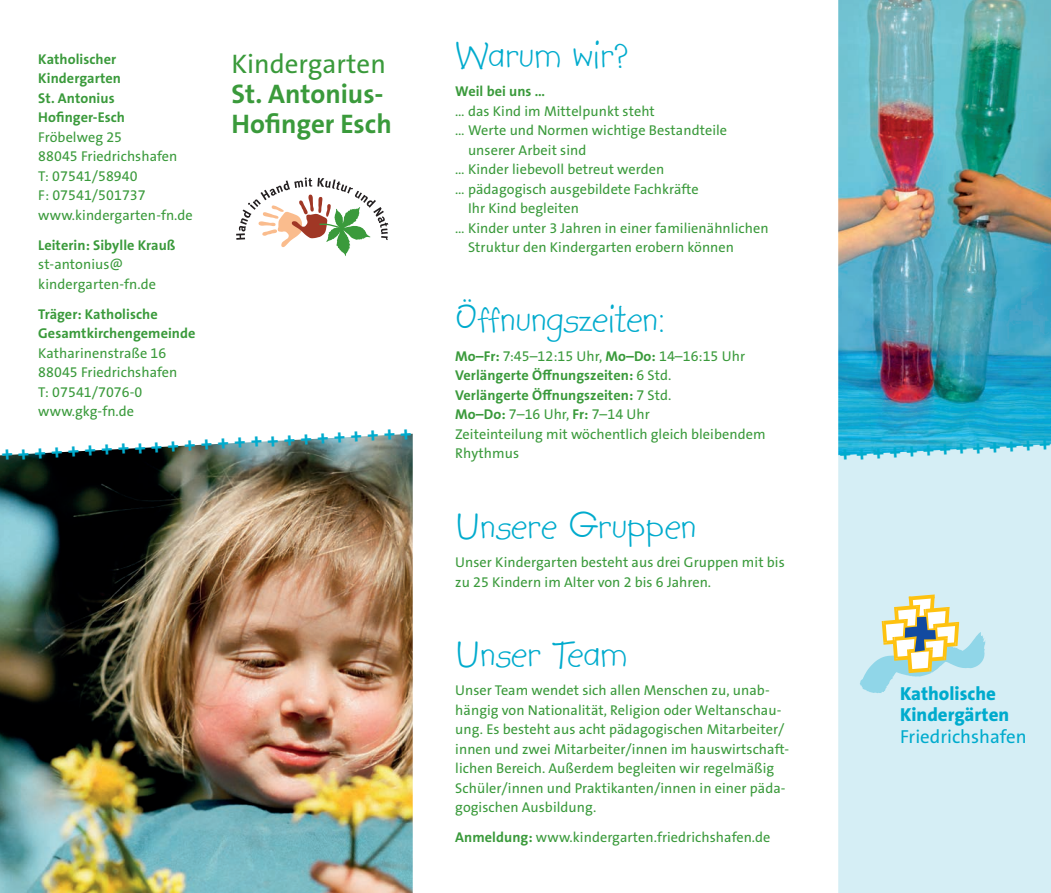
<style>
.page{position:relative;width:1051px;height:893px;background:#fff}
.page>*{position:absolute;margin:0;border:0;box-sizing:border-box;transform-origin:0 0}
.t1{font:42px "Kidprint";color:#00abcd}
.t2{font:700 27px/30px "The Sans Os F";color:#3a9a3b}
.t3{font:27px "The Sans Os F";color:#3a9a3b}
.t4{font:700 21px "The Sans Os F";color:#00abcd}
.t5{font:800 18.9px/21.6px "The Sans Os F";color:#00abcd}
.t6{font:18.9px "The Sans Os F";color:#00abcd}
.t7{font:14.25px/19.5px "The Sans Os F";letter-spacing:.005em;color:#3a9a3b}
.t8{font:700 14.25px/19.5px "The Sans Os F";letter-spacing:.005em;color:#3a9a3b}
.s1{font-weight:700}
</style>
<div class="page">
<img style="left:838px;top:0;width:212px;height:444px">
<div style="left:838px;top:444px;width:212px;height:449px;background:#d5eef5"></div>
<img style="left:0;top:434px;width:412px;height:459px">
<svg style="left:859px;top:594px;width:126px;height:99px"></svg>
<svg style="left:236px;top:177px;width:152px;height:79px"></svg>
<p class="t8" style="left:38px;top:49px;width:88px">Katholischer<br>Kindergarten<br>St. Antonius<br>Hofinger-Esch</p>
<p class="t7" style="left:38px;top:127px;width:156px">Fröbelweg 25<br>88045 Friedrichshafen<br>T: 07541/58940<br>F: 07541/501737 www.kindergarten-fn.de</p>
<p class="t8" style="left:38px;top:235px;width:139px">Leiterin: Sibylle Krauß</p>
<p class="t7" style="left:38px;top:255px;width:119px">st-antonius@ kindergarten-fn.de</p>
<p class="t8" style="left:38px;top:304px;width:159px">Träger: Katholische<br>Gesamtkirchengemeinde</p>
<p class="t7" style="left:38px;top:343px;width:141px">Katharinenstraße 16<br>88045 Friedrichshafen<br>T: 07541/7076-0 www.gkg-fn.de</p>
<h2 class="t3" style="left:231px;top:47px;width:156px">Kindergarten</h2>
<h2 class="t2" style="left:231px;top:79px;width:162px">St. Antonius-<br>Hofinger Esch</h2>
<h3 class="t4" style="left:1px;top:441px;width:412px;rotate:-3deg">+++++++++++++++++++++++++</h3>
<h1 class="t1" style="left:455px;top:31px;width:175px">Warum wir?</h1>
<p class="t8" style="left:455px;top:82px;width:91px">Weil bei uns …</p>
<p class="t7" style="left:455px;top:101px;width:201px">… das Kind im Mittelpunkt steht</p>
<p class="t7" style="left:455px;top:121px;width:273px">… Werte und Normen wichtige Bestandteile</p>
<p class="t7" style="left:468px;top:140px;width:120px">unserer Arbeit sind</p>
<p class="t7" style="left:455px;top:160px;width:210px">… Kinder liebevoll betreut werden</p>
<p class="t7" style="left:455px;top:179px;width:245px">… pädagogisch ausgebildete Fachkräfte</p>
<p class="t7" style="left:468px;top:199px;width:112px">Ihr Kind begleiten</p>
<p class="t7" style="left:455px;top:218px;width:315px">… Kinder unter 3 Jahren in einer familienähnlichen</p>
<p class="t7" style="left:468px;top:238px;width:267px">Struktur den Kindergarten erobern können</p>
<h1 class="t1" style="left:455px;top:296px;width:211px">Öffnungszeiten:</h1>
<p class="t7" style="left:455px;top:346px;width:312px"><span class="s1">Mo–Fr:</span> 7:45–12:15 Uhr, <span class="s1">Mo–Do:</span> 14–16:15 Uhr <span class="s1">Verlängerte Öffnungszeiten:</span> 6 Std.<br><span class="s1">Verlängerte Öffnungszeiten:</span> 7 Std.<br><span class="s1">Mo–Do:</span> 7–16 Uhr, <span class="s1">Fr:</span> 7–14 Uhr<br>Zeiteinteilung mit wöchentlich gleich bleibendem Rhythmus</p>
<h1 class="t1" style="left:455px;top:502px;width:242px">Unsere Gruppen</h1>
<p class="t7" style="left:455px;top:553px;width:331px">Unser Kindergarten besteht aus drei Gruppen mit bis zu 25 Kindern im Alter von 2 bis 6 Jahren.</p>
<h1 class="t1" style="left:455px;top:631px;width:173px">Unser Team</h1>
<p class="t7" style="left:455px;top:681px;width:335px">Unser Team wendet sich allen Menschen zu, unab&shy;hängig von Nationalität, Religion oder Weltanschau&shy;ung. Es besteht aus acht pädagogischen Mitarbeiter/ innen und zwei Mitarbeiter/innen im hauswirtschaft&shy;lichen Bereich. Außerdem begleiten wir regelmäßig Schüler/innen und Praktikanten/innen in einer päda&shy;gogischen Ausbildung.</p>
<p class="t7" style="left:455px;top:828px;width:316px"><span class="s1">Anmeldung:</span> www.kindergarten.friedrichshafen.de</p>
<h3 class="t4" style="left:838px;top:441px;width:213px;rotate:-3deg">+++++++++++++</h3>
<h3 class="t5" style="left:899px;top:682px;width:111px">Katholische<br>Kindergärten</h3>
<h3 class="t6" style="left:899px;top:724px;width:128px">Friedrichshafen</h3>
</div>
